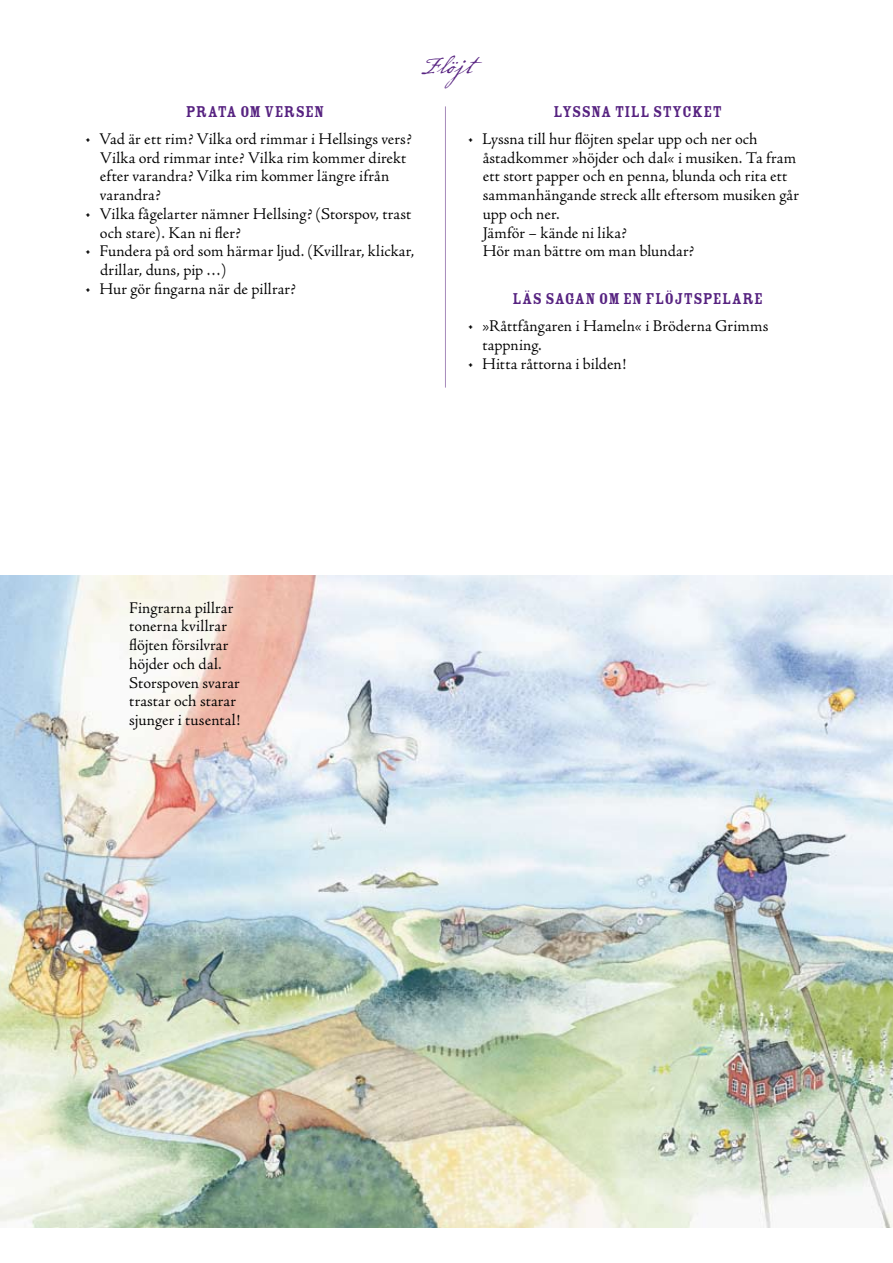
<style>
.page{position:relative;width:893px;height:1263px;background:#fff}
.page>*{position:absolute;margin:0;border:0;box-sizing:border-box;transform-origin:0 0}
.t1{font:21px "Dear Sarah";color:#572381}
.t2{font:17.25px "Rosewood Std Fill";letter-spacing:.015em;color:#572381}
.t3{font:16.95px/18.8px "Adobe Jenson MM 371 11";letter-spacing:.01em;color:#000}
</style>
<div class="page">
<hr style="left:445px;top:106px;width:1px;height:282px;background:#a78bbb">
<img style="left:0;top:575px;width:893px;height:652px">
<p class="t2" style="left:186px;top:103px;width:140px">PRATA OM VERSEN</p>
<p class="t3" style="left:100px;top:130px;width:313px;text-indent:-15px">• Vad är ett rim? Vilka ord rimmar i Hellsings vers?<br>Vilka ord rimmar inte? Vilka rim kommer direkt efter varandra? Vilka rim kommer längre ifrån varandra?</p>
<p class="t3" style="left:100px;top:205px;width:313px;text-indent:-15px">• Vilka fågelarter nämner Hellsing? (Storspov, trast och stare). Kan ni fler?</p>
<p class="t3" style="left:100px;top:242px;width:316px;text-indent:-15px">• Fundera på ord som härmar ljud. (Kvillrar, klickar, drillar, duns, pip …)</p>
<p class="t3" style="left:85px;top:280px;width:212px">• Hur gör fingarna när de pillrar?</p>
<p class="t1" style="left:421px;top:53px;width:56px">Flöjt</p>
<p class="t2" style="left:554px;top:103px;width:170px">LYSSNA TILL STYCKET</p>
<p class="t3" style="left:483px;top:130px;width:318px;text-indent:-15px">• Lyssna till hur flöjten spelar upp och ner och åstadkommer »höjder och dal« i musiken. Ta fram ett stort papper och en penna, blunda och rita ett sammanhängande streck allt eftersom musiken går upp och ner.<br>Jämför – kände ni lika?<br>Hör man bättre om man blundar?</p>
<p class="t2" style="left:513px;top:289px;width:252px">LÄS SAGAN OM EN FLÖJTSPELARE</p>
<p class="t3" style="left:483px;top:317px;width:287px;text-indent:-15px">• »Råttfångaren i Hameln« i Bröderna Grimms tappning.</p>
<p class="t3" style="left:468px;top:355px;width:160px">• Hitta råttorna i bilden!</p>
<p class="t3" style="left:129px;top:598px;width:112px">Fingrarna pillrar tonerna kvillrar flöjten försilvrar höjder och dal.<br>Storspoven svarar trastar och starar sjunger i tusental!</p>
</div>
